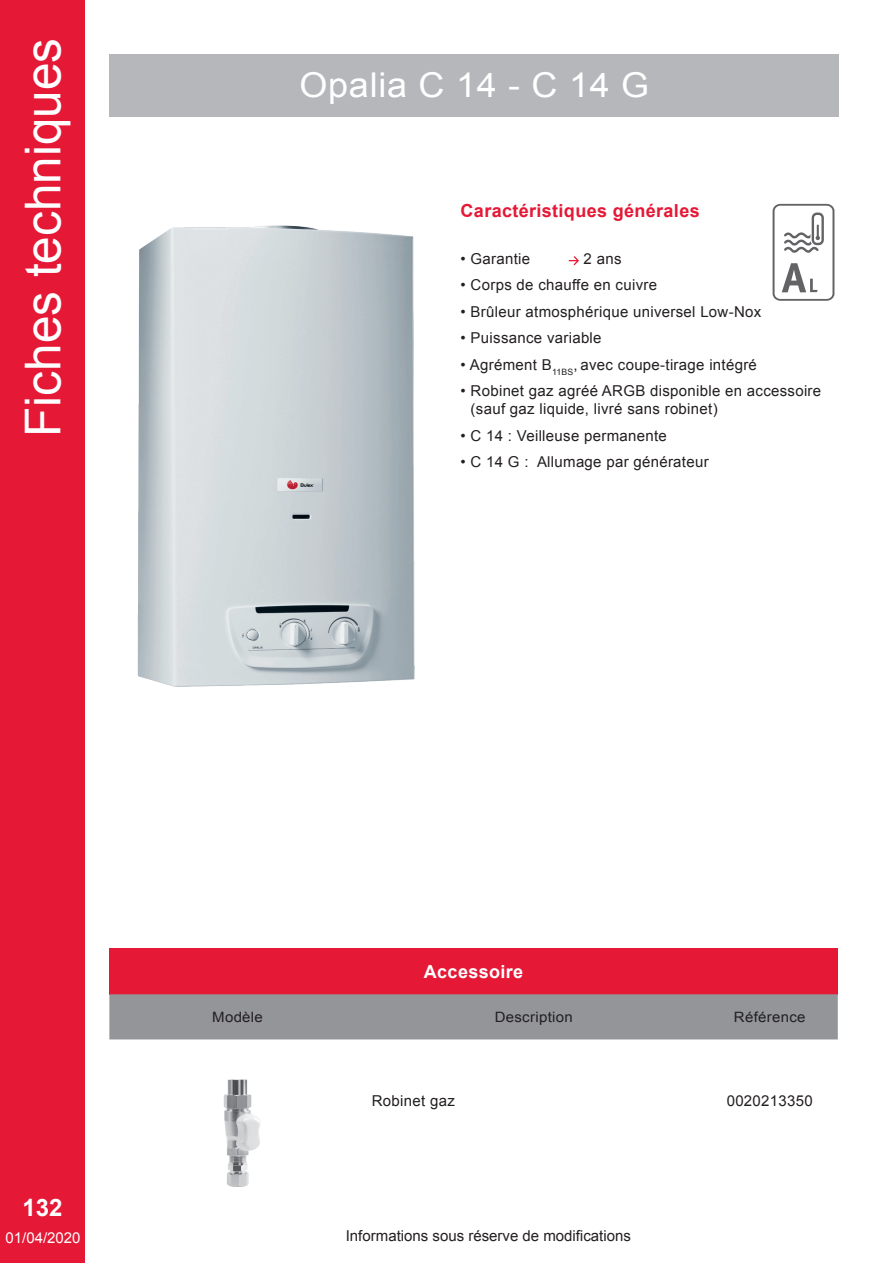
<style>
.page{position:relative;width:893px;height:1263px;background:#fff}
.page>*{position:absolute;margin:0;border:0;box-sizing:border-box;transform-origin:0 0}
.t1{font:49.5px "Arial";color:#fff}
.t2{font:34.2px "Arial";letter-spacing:.02em;color:#fff;scale:1.05 1}
.t3{font:700 24px "Arial";color:#fff}
.t4{font:700 18px "Arial";letter-spacing:.02em;color:#e51836}
.t5{font:700 18px "Arial";letter-spacing:.02em;color:#fff}
.opalia_C{font:15px/18px "Arial";letter-spacing:.02em;color:#231f20}
.opalia_C-2{font:15px "Arial";color:#231f20}
.t6{font:15px "Arial";color:#fff}
.t7{font:14.25px "Arial";letter-spacing:.02em;color:#231f20;scale:1.05 1}
</style>
<div class="page">
<div style="left:109px;top:54px;width:730px;height:63px;background:#b6b7bb"></div>
<svg style="left:569px;top:256px;width:10px;height:9px"></svg>
<div style="left:109px;top:948px;width:729px;height:46px;background:#e51836"></div>
<div style="left:109px;top:994px;width:729px;height:45px;background:#939598"></div>
<img style="left:137px;top:225px;width:278px;height:462px">
<svg style="left:773px;top:204px;width:61px;height:97px"></svg>
<img style="left:224px;top:1079px;width:37px;height:108px">
<div style="left:0;top:0;width:85px;height:1263px;background:#e51836"></div>
<h1 class="t1" style="left:11px;top:437px;width:400px;rotate:-90deg">Fiches techniques</h1>
<p class="t2" style="left:299px;top:63px;width:335px">Opalia C 14 - C 14 G</p>
<p class="t4" style="left:461px;top:199px;width:241px">Caractéristiques générales</p>
<p class="opalia_C" style="left:461px;top:249px;width:71px">• Garantie</p>
<p class="opalia_C" style="left:584px;top:249px;width:39px">2 ans</p>
<p class="opalia_C" style="left:461px;top:276px;width:198px">• Corps de chauffe en cuivre</p>
<p class="opalia_C" style="left:461px;top:302px;width:302px">• Brûleur atmosphérique universel Low-Nox</p>
<p class="opalia_C" style="left:461px;top:329px;width:142px">• Puissance variable</p>
<p class="opalia_C" style="left:461px;top:355px;width:298px">• Agrément B<sub>11BS</sub>, avec coupe-tirage intégré</p>
<p class="opalia_C" style="left:471px;top:382px;width:352px;text-indent:-10px">• Robinet gaz agréé ARGB disponible en accessoire (sauf gaz liquide, livré sans robinet)</p>
<p class="opalia_C" style="left:461px;top:426px;width:208px">• C 14 : Veilleuse permanente</p>
<p class="opalia_C" style="left:461px;top:453px;width:250px">• C 14 G : Allumage par générateur</p>
<h3 class="t3" style="left:22px;top:1192px;width:42px">132</h3>
<p class="t5" style="left:424px;top:959px;width:101px">Accessoire</p>
<p class="t7" style="left:212px;top:1008px;width:50px">Modèle</p>
<p class="t7" style="left:495px;top:1008px;width:76px">Description</p>
<p class="t7" style="left:734px;top:1008px;width:70px">Référence</p>
<p class="opalia_C" style="left:372px;top:1092px;width:85px">Robinet gaz</p>
<p class="opalia_C" style="left:727px;top:1092px;width:88px">0020213350</p>
<p class="t6" style="left:6px;top:1228px;width:77px">01/04/2020</p>
<p class="opalia_C-2" style="left:346px;top:1226px;width:287px">Informations sous réserve de modifications</p>
</div>
